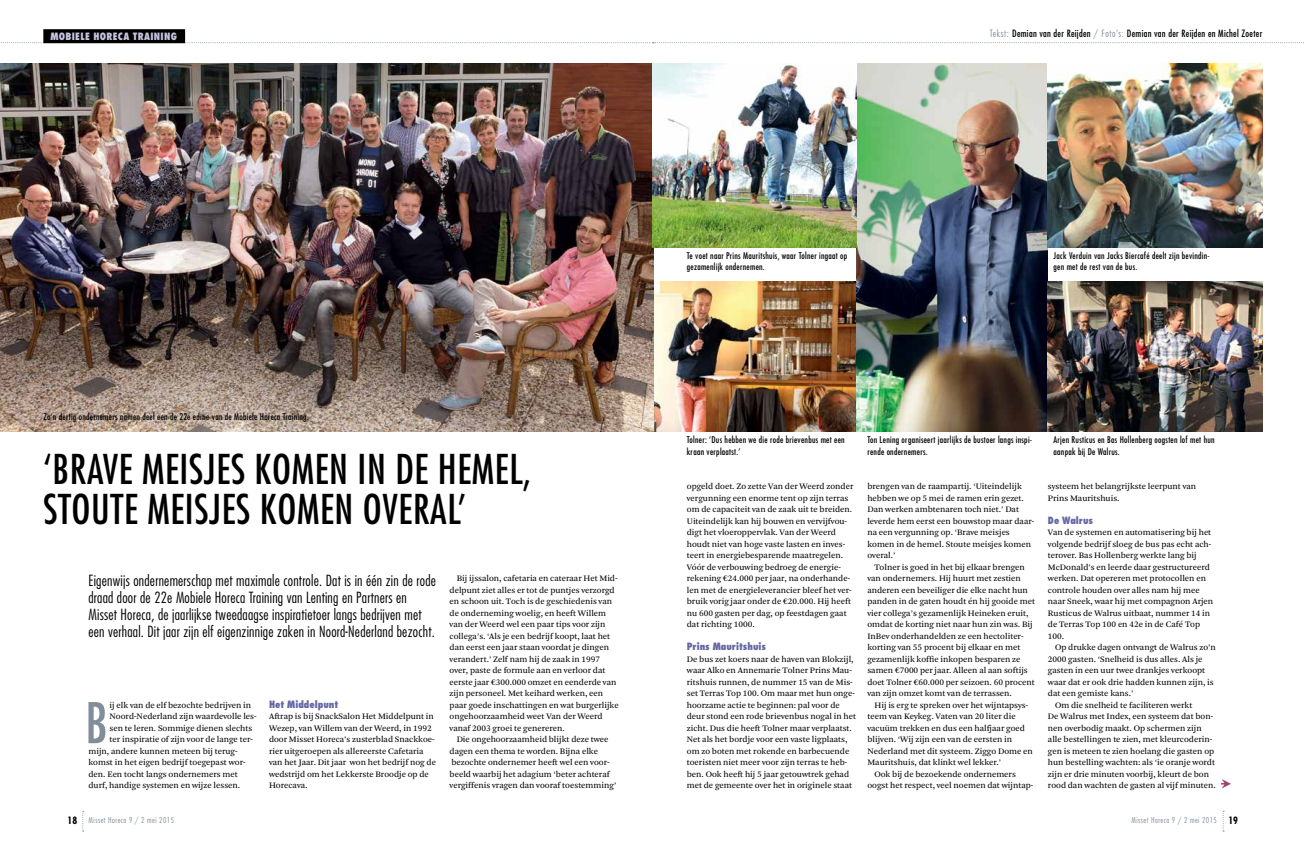
<style>
.page{position:relative;width:1304px;height:851px;background:#fff}
.page>*{position:absolute;margin:0;border:0;box-sizing:border-box;transform-origin:0 0}
.t1{font:condensed 54.6px "Futura Std";color:#818d98}
.t2{font:condensed 40px/40px "Futura Std";letter-spacing:.015em;color:#000}
.t3{font:300 condensed 15px/17.2px "Futura Std";letter-spacing:.015em;color:#000}
.t4{font:condensed 9.8px "Futura Std";letter-spacing:.03em;color:#000}
.t5{font:800 condensed 9.8px "Futura Std";color:#6466a2}
.t6{font:800 condensed 9.8px "Futura Std";letter-spacing:.03em;color:#c7c4e2}
.t7{font:condensed 9px/11.5px "Futura Std";letter-spacing:.03em;color:#000}
.t8{font:8.8px/11.5px "Arnhem Blond";color:#000}
.t9{font:300 condensed 8px "Futura Std";letter-spacing:.06em;color:#818d98}
.s1{font-weight:300;color:#818d98}
.s2{font-weight:700;font-size:9.8px;color:#000}
</style>
<div class="page">
<svg style="left:82px;top:810px;width:2px;height:21px"></svg>
<img style="left:0;top:63px;width:652px;height:368px">
<div style="left:43px;top:29px;width:142px;height:14px;background:#000"></div>
<svg style="left:0;top:42px;width:1304px;height:1px"></svg>
<svg style="left:1223px;top:810px;width:1px;height:21px"></svg>
<svg style="left:1221px;top:779px;width:10px;height:9px"></svg>
<img style="left:653px;top:282px;width:203px;height:149px">
<img style="left:856px;top:63px;width:192px;height:368px">
<img style="left:1048px;top:63px;width:214px;height:184px">
<hr style="left:652px;top:63px;width:1px;height:368px;background:#bcbec0">
<img style="left:653px;top:63px;width:203px;height:184px">
<img style="left:1048px;top:282px;width:214px;height:149px">
<p class="t6" style="left:50px;top:30px;width:128px">MOBIELE HORECA TRAINING</p>
<p class="t4" style="left:990px;top:28px;width:274px"><span class="s1">Tekst:</span> Demian van der Reijden <span class="s1">/ Foto’s:</span> Demian van der Reijden en Michel Zoeter</p>
<p class="t7" style="left:43px;top:411px;width:267px">Zo’n dertig ondernemers namen deel een de 22e editie van de Mobiele Horeca Training.</p>
<h2 class="t2" style="left:43px;top:449px;width:490px">‘BRAVE MEISJES KOMEN IN DE HEMEL,<br>STOUTE MEISJES KOMEN OVERAL’</h2>
<p class="t3" style="left:88px;top:571px;width:349px">Eigenwijs ondernemerschap met maximale controle. Dat is in één zin de rode draad door de 22e Mobiele Horeca Training van Lenting en Partners en Misset Horeca, de jaarlijkse tweedaagse inspiratietoer langs bedrijven met een verhaal. Dit jaar zijn elf eigenzinnige zaken in Noord-Nederland bezocht.</p>
<h1 class="t1" style="left:85px;top:690px;width:24px">B</h1>
<p class="t8" style="left:110px;top:699px;width:143px">ij elk van de elf bezochte bedrijven in</p>
<p class="t8" style="left:110px;top:710px;width:149px">Noord-Nederland zijn waardevolle les-</p>
<p class="t8" style="left:110px;top:722px;width:144px">sen te leren. Sommige dienen slechts</p>
<p class="t8" style="left:110px;top:733px;width:145px">ter inspiratie of zijn voor de lange ter-</p>
<p class="t8" style="left:88px;top:745px;width:151px">mijn, andere kunnen meteen bij terug-</p>
<p class="t8" style="left:88px;top:756px;width:159px">komst in het eigen bedrijf toegepast wor-</p>
<p class="t8" style="left:88px;top:768px;width:151px">den. Een tocht langs ondernemers met</p>
<p class="t8" style="left:88px;top:779px;width:153px">durf, handige systemen en wijze lessen.</p>
<p class="t9" style="left:68px;top:815px;width:108px"><span class="s2">18</span> Misset Horeca 9 / 2 mei 2015</p>
<p class="t5" style="left:269px;top:697px;width:71px">Het Middelpunt</p>
<p class="t8" style="left:269px;top:710px;width:168px">Aftrap is bij SnackSalon Het Middelpunt in Wezep, van Willem van der Weerd, in 1992 door Misset Horeca’s zusterblad Snackkoe&shy;rier uitgeroepen als allereerste Cafetaria van het Jaar. Dit jaar won het bedrijf nog de wedstrijd om het Lekkerste Broodje op de Horecava.</p>
<p class="t8" style="left:450px;top:572px;width:171px;text-indent:7px">Bij ijssalon, cafetaria en cateraar Het Mid&shy;delpunt ziet alles er tot de puntjes verzorgd en schoon uit. Toch is de geschiedenis van de onderneming woelig, en heeft Willem van der Weerd wel een paar tips voor zijn collega’s. ‘Als je een bedrijf koopt, laat het dan eerst een jaar staan voordat je dingen verandert.’ Zelf nam hij de zaak in 1997 over, paste de formule aan en verloor dat eerste jaar €300.000 omzet en eenderde van zijn personeel. Met keihard werken, een paar goede inschattingen en wat burgerlijke ongehoorzaamheid weet Van der Weerd vanaf 2003 groei te genereren.</p>
<p class="t8" style="left:450px;top:733px;width:168px;text-indent:7px">Die ongehoorzaamheid blijkt deze twee dagen een thema te worden. Bijna elke bezochte ondernemer heeft wel een voor&shy;beeld waarbij het adagium ‘beter achteraf vergiffenis vragen dan vooraf toestemming’</p>
<p class="t7" style="left:687px;top:250px;width:162px">Te voet naar Prins Mauritshuis, waar Tolner ingaat op gezamenlijk ondernemen.</p>
<p class="t7" style="left:1054px;top:250px;width:158px">Jack Verduin van Jacks Biercafé deelt zijn bevindin&shy;gen met de rest van de bus.</p>
<p class="t7" style="left:687px;top:434px;width:159px">Tolner: ‘Dus hebben we die rode brievenbus met een kraan verplaatst.’</p>
<p class="t8" style="left:687px;top:480px;width:168px">opgeld doet. Zo zette Van der Weerd zonder vergunning een enorme tent op zijn terras om de capaciteit van de zaak uit te breiden.<br>Uiteindelijk kan hij bouwen en vervijfvou&shy;digt het vloeroppervlak. Van der Weerd houdt niet van hoge vaste lasten en inves&shy;teert in energiebesparende maatregelen.<br>Vóór de verbouwing bedroeg de energie&shy;rekening €24.000 per jaar, na onderhande&shy;len met de energieleverancier bleef het ver&shy;bruik vorig jaar onder de €20.000. Hij heeft nu 600 gasten per dag, op feestdagen gaat dat richting 1000.</p>
<p class="t5" style="left:687px;top:640px;width:81px">Prins Mauritshuis</p>
<p class="t8" style="left:687px;top:653px;width:171px">De bus zet koers naar de haven van Blokzijl, waar Alko en Annemarie Tolner Prins Mau&shy;ritshuis runnen, de nummer 15 van de Mis&shy;set Terras Top 100. Om maar met hun onge&shy;hoorzame actie te beginnen: pal voor de deur stond een rode brievenbus nogal in het zicht. Dus die heeft Tolner maar verplaatst.<br>Net als het bordje voor een vaste ligplaats, om zo boten met rokende en barbecuende toeristen niet meer voor zijn terras te heb&shy;ben. Ook heeft hij 5 jaar getouwtrek gehad met de gemeente over het in originele staat</p>
<p class="t7" style="left:867px;top:434px;width:166px">Ton Lening organiseert jaarlijks de bustoer langs inspi&shy;rende ondernemers.</p>
<p class="t8" style="left:867px;top:480px;width:168px">brengen van de raampartij. ‘Uiteindelijk hebben we op 5 mei de ramen erin gezet.<br>Dan werken ambtenaren toch niet.’ Dat leverde hem eerst een bouwstop maar daar&shy;na een vergunning op. ‘Brave meisjes komen in de hemel. Stoute meisjes komen overal.’</p>
<p class="t8" style="left:867px;top:561px;width:169px;text-indent:7px">Tolner is goed in het bij elkaar brengen van ondernemers. Hij huurt met zestien anderen een beveiliger die elke nacht hun panden in de gaten houdt én hij gooide met vier collega’s gezamenlijk Heineken eruit, omdat de korting niet naar hun zin was. Bij InBev onderhandelden ze een hectoliter&shy;korting van 55 procent bij elkaar en met gezamenlijk koffie inkopen besparen ze samen €7000 per jaar. Alleen al aan softijs doet Tolner €60.000 per seizoen. 60 procent van zijn omzet komt van de terrassen.</p>
<p class="t8" style="left:874px;top:699px;width:155px">Hij is erg te spreken over het wijntapsys-</p>
<p class="t8" style="left:867px;top:710px;width:150px">teem van Keykeg. Vaten van 20 liter die</p>
<p class="t8" style="left:867px;top:722px;width:159px">vacuüm trekken en dus een halfjaar goed</p>
<p class="t8" style="left:867px;top:733px;width:146px">blijven. ‘Wij zijn een van de eersten in</p>
<p class="t8" style="left:867px;top:745px;width:167px">Nederland met dit systeem. Ziggo Dome en</p>
<p class="t8" style="left:867px;top:756px;width:135px">Mauritshuis, dat klinkt wel lekker.’</p>
<p class="t8" style="left:874px;top:768px;width:143px">Ook bij de bezoekende ondernemers</p>
<p class="t8" style="left:867px;top:779px;width:168px">oogst het respect, veel noemen dat wijntap-</p>
<p class="t7" style="left:1054px;top:434px;width:163px">Arjen Rusticus en Bas Hollenberg oogsten lof met hun aanpak bij De Walrus.</p>
<p class="t8" style="left:1048px;top:480px;width:150px">systeem het belangrijkste leerpunt van<br>Prins Mauritshuis.</p>
<p class="t5" style="left:1048px;top:513px;width:47px">De Walrus</p>
<p class="t8" style="left:1048px;top:526px;width:167px">Van de systemen en automatisering bij het volgende bedrijf sloeg de bus pas echt ach&shy;terover. Bas Hollenberg werkte lang bij McDonald’s en leerde daar gestructureerd werken. Dat opereren met protocollen en controle houden over alles nam hij mee naar Sneek, waar hij met compagnon Arjen Rusticus de Walrus uitbaat, nummer 14 in de Terras Top 100 en 42e in de Café Top 100.</p>
<p class="t8" style="left:1055px;top:641px;width:162px">Op drukke dagen ontvangt de Walrus zo’n</p>
<p class="t8" style="left:1048px;top:653px;width:156px">2000 gasten. ‘Snelheid is dus alles. Als je</p>
<p class="t8" style="left:1048px;top:664px;width:159px">gasten in een uur twee drankjes verkoopt</p>
<p class="t8" style="left:1048px;top:676px;width:167px">waar dat er ook drie hadden kunnen zijn, is</p>
<p class="t8" style="left:1048px;top:687px;width:87px">dat een gemiste kans.’</p>
<p class="t8" style="left:1055px;top:699px;width:139px">Om die snelheid te faciliteren werkt</p>
<p class="t8" style="left:1048px;top:710px;width:167px">De Walrus met Index, een systeem dat bon-</p>
<p class="t8" style="left:1048px;top:722px;width:155px">nen overbodig maakt. Op schermen zijn</p>
<p class="t8" style="left:1048px;top:733px;width:166px">alle bestellingen te zien, met kleurcoderin-</p>
<p class="t8" style="left:1048px;top:745px;width:168px">gen is meteen te zien hoelang die gasten op</p>
<p class="t8" style="left:1048px;top:756px;width:169px">hun bestelling wachten: als ‘ie oranje wordt</p>
<p class="t8" style="left:1048px;top:768px;width:163px">zijn er drie minuten voorbij, kleurt de bon</p>
<p class="t8" style="left:1048px;top:779px;width:169px">rood dan wachten de gasten al vijf minuten.</p>
<p class="t9" style="left:1131px;top:815px;width:108px">Misset Horeca 9 / 2 mei 2015 <span class="s2">19</span></p>
</div>
